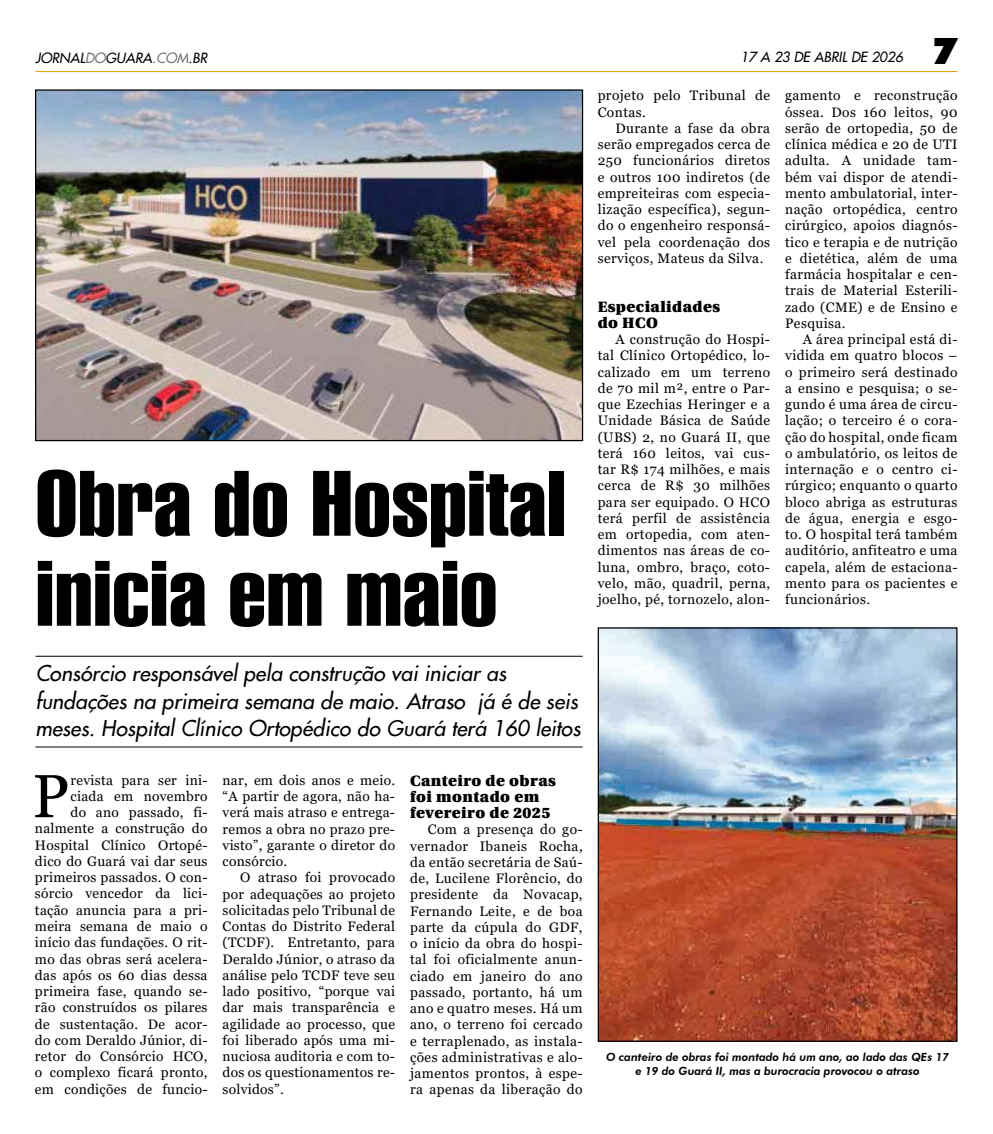
<style>
.page{position:relative;width:993px;height:1134px;background:#fff}
.page>*{position:absolute;margin:0;border:0;box-sizing:border-box;transform-origin:0 0}
.t1{font:90px/90px "Swiss 911 BT Extra Compressed";color:#000;scale:1.25 1}
.t2{font:60.62px "Georgia";color:#000}
.t3{font:900 37px "Futura BT";color:#000}
.t4{font:italic 21.25px/27.5px "Futura 2";color:#000}
.t5{font:900 15px/16.2px "Utopia";letter-spacing:.03em;color:#000}
.t6{font:13.75px/16.2px "Georgia";letter-spacing:.02em;color:#000;text-align:justify}
.t7{font:italic 13.75px "Futura 2";color:#000}
.t8{font:italic 800 11.25px/13.8px "Futura BT";color:#000;text-align:center}
.s1{color:#727277}
</style>
<div class="page">
<hr style="left:35px;top:71px;width:922px;height:1px;background:#f19800">
<hr style="left:35px;top:656px;width:547px;height:1px;background:#000">
<hr style="left:35px;top:747px;width:547px;height:1px;background:#000">
<img style="left:37px;top:91px;width:544px;height:348px">
<img style="left:599px;top:629px;width:356px;height:411px">
<div style="left:597px;top:627px;width:360px;height:415px;border:1px solid #000"></div>
<p class="t7" style="left:35px;top:49px;width:173px">JORNAL<span class="s1">DO</span>GUARA<span class="s1">.COM</span>.BR</p>
<p class="t7" style="left:740px;top:47px;width:164px">17 A 23 DE ABRIL DE 2026</p>
<h3 class="t3" style="left:931px;top:28px;width:27px">7</h3>
<h1 class="t1" style="left:35px;top:460px;width:425px">Obra do Hospital inicia em maio</h1>
<h3 class="t4" style="left:35px;top:659px;width:546px">Consórcio responsável pela construção vai iniciar as fundações na primeira semana de maio. Atraso já é de seis meses. Hospital Clínico Ortopédico do Guará terá 160 leitos</h3>
<h2 class="t2" style="left:32px;top:760px;width:39px">P</h2>
<p class="t5" style="left:410px;top:772px;width:147px">Canteiro de obras foi montado em fevereiro de 2025</p>
<p class="t6" style="left:410px;top:822px;width:174px;text-indent:18px">Com a presença do go&shy;vernador Ibaneis Rocha, da então secretária de Saú&shy;de, Lucilene Florêncio, do presidente da Novacap, Fernando Leite, e de boa parte da cúpula do GDF, o início da obra do hospi&shy;tal foi oficialmente anun&shy;ciado em janeiro do ano passado, portanto, há um ano e quatro meses. Há um ano, o terreno foi cercado e terraplenado, as instala&shy;ções administrativas e alo&shy;jamentos prontos, à espe&shy;ra apenas da liberação do</p>
<p class="t6" style="left:35px;top:772px;width:174px;text-align:right">revista para ser ini&shy;ciada em novembro<br>do ano passado, fi&shy;nalmente a construção do<br>Hospital Clínico Ortopé&shy;dico do Guará vai dar seus primeiros passados. O con&shy;sórcio vencedor da lici&shy;tação anuncia para a pri&shy;meira semana de maio o início das fundações. O rit&shy;mo das obras será acelera&shy;das após os 60 dias dessa primeira fase, quando se&shy;rão construídos os pilares de sustentação. De acor&shy;do com Deraldo Júnior, di&shy;retor do Consórcio HCO, o complexo ficará pronto, em condições de funcio-</p>
<p class="t6" style="left:222px;top:772px;width:174px">nar, em dois anos e meio. “A partir de agora, não ha&shy;verá mais atraso e entrega&shy;remos a obra no prazo pre&shy;visto”, garante o diretor do consórcio.</p>
<p class="t6" style="left:222px;top:870px;width:174px;text-indent:18px">O atraso foi provocado por adequações ao projeto solicitadas pelo Tribunal de Contas do Distrito Federal (TCDF). Entretanto, para Deraldo Júnior, o atraso da análise pelo TCDF teve seu lado positivo, “porque vai dar mais transparência e agilidade ao processo, que foi liberado após uma mi&shy;nuciosa auditoria e com to&shy;dos os questionamentos re&shy;solvidos”.</p>
<p class="t6" style="left:597px;top:88px;width:174px">projeto pelo Tribunal de<br>Contas.</p>
<p class="t6" style="left:597px;top:120px;width:174px;text-indent:18px">Durante a fase da obra serão empregados cerca de 250 funcionários diretos e outros 100 indiretos (de empreiteiras com especia&shy;lização específica), segun&shy;do o engenheiro responsá&shy;vel pela coordenação dos serviços, Mateus da Silva.</p>
<p class="t5" style="left:597px;top:298px;width:124px">Especialidades do HCO</p>
<p class="t6" style="left:597px;top:331px;width:174px;text-indent:18px">A construção do Hospi&shy;tal Clínico Ortopédico, lo&shy;calizado em um terreno de 70 mil m², entre o Par&shy;que Ezechias Heringer e a Unidade Básica de Saúde (UBS) 2, no Guará II, que terá 160 leitos, vai cus&shy;tar R$ 174 milhões, e mais cerca de R$ 30 milhões para ser equipado. O HCO terá perfil de assistência em ortopedia, com aten&shy;dimentos nas áreas de co&shy;luna, ombro, braço, coto&shy;velo, mão, quadril, perna, joelho, pé, tornozelo, alon-</p>
<p class="t6" style="left:784px;top:88px;width:174px">gamento e reconstrução óssea. Dos 160 leitos, 90 serão de ortopedia, 50 de clínica médica e 20 de UTI adulta. A unidade tam&shy;bém vai dispor de atendi&shy;mento ambulatorial, inter&shy;nação ortopédica, centro cirúrgico, apoios diagnós&shy;tico e terapia e de nutrição e dietética, além de uma farmácia hospitalar e cen&shy;trais de Material Esterili&shy;zado (CME) e de Ensino e Pesquisa.</p>
<p class="t6" style="left:784px;top:332px;width:174px;text-indent:18px">A área principal está di&shy;vidida em quatro blocos – o primeiro será destinado a ensino e pesquisa; o se&shy;gundo é uma área de circu&shy;lação; o terceiro é o cora&shy;ção do hospital, onde ficam o ambulatório, os leitos de internação e o centro ci&shy;rúrgico; enquanto o quarto bloco abriga as estruturas de água, energia e esgo&shy;to. O hospital terá também auditório, anfiteatro e uma capela, além de estaciona&shy;mento para os pacientes e funcionários.</p>
<p class="t8" style="left:606px;top:1050px;width:344px">O canteiro de obras foi montado há um ano, ao lado das QEs 17 e 19 do Guará II, mas a burocracia provocou o atraso</p>
</div>
